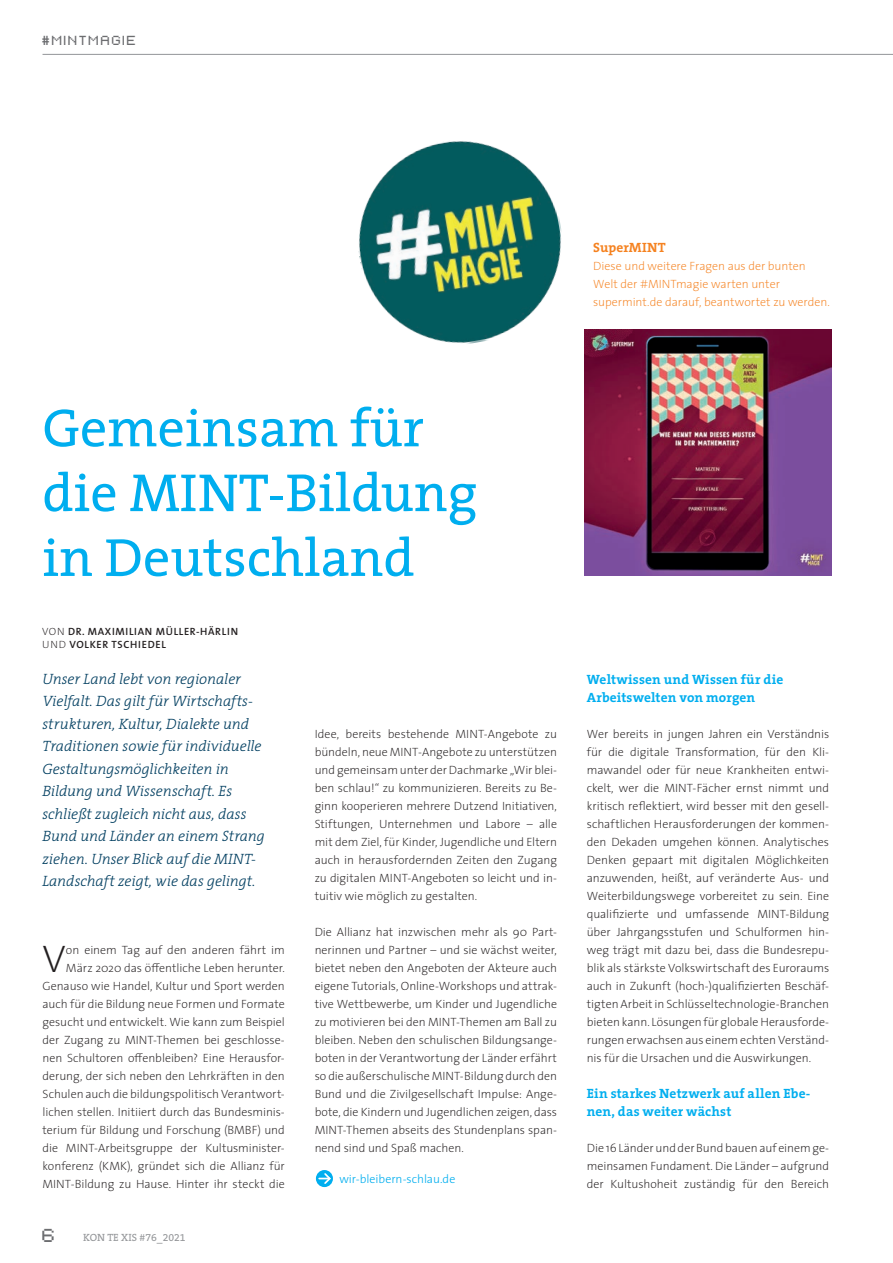
<style>
.page{position:relative;width:893px;height:1263px;background:#fff}
.page>*{position:absolute;margin:0;border:0;box-sizing:border-box;transform-origin:0 0}
.t1{font:54px/64.8px "The Serif";color:#00aeef}
.t2{font:200 38.7px "The Sans";color:#231f20}
.t3{font:italic 300 15px/22.5px "The Serif";letter-spacing:-.005em;color:#003e60}
.t4{font:15px "Pixel FJ8 pt 1 Normal";color:#6c6d70}
.t5{font:700 13.5px/18px "The Serif";letter-spacing:.005em;color:#00aeef}
.t6{font:700 13.5px "The Serif B W7";letter-spacing:.01em;color:#f58220}
.t7{font:200 12px/18px "The Sans";color:#231f20;text-align:justify}
.t8{font:200 12px/18px "The Sans";color:#f58220}
.t9{font:300 12px "The Sans";color:#00aeef}
.t10{font:600 10.5px/12.6px "The Sans";letter-spacing:.065em;color:#231f20}
.t11{font:10.5px "The Serif B W5 Plain";color:#939598}
.t12{font:10.5px "Pixel FJ8 pt 1 Normal";letter-spacing:.16em;color:#6c6d70}
.s1{font-weight:200}
</style>
<div class="page">
<hr style="left:43px;top:54px;width:850px;height:1px;background:#939598">
<svg style="left:316px;top:1170px;width:17px;height:17px"></svg>
<svg style="left:319px;top:1171px;width:13px;height:14px"></svg>
<img style="left:584px;top:329px;width:247px;height:247px">
<img style="left:358px;top:141px;width:204px;height:203px">
<p class="t12" style="left:43px;top:32px;width:95px">#MINTMAGIE</p>
<p class="t6" style="left:593px;top:238px;width:74px">SuperMINT</p>
<p class="t8" style="left:593px;top:257px;width:238px">Diese und weitere Fragen aus der bunten<br>Welt der #MINTmagie warten unter supermint.de darauf, beantwortet zu werden.</p>
<h1 class="t1" style="left:42px;top:394px;width:437px">Gemeinsam für die MINT-Bildung in Deutschland</h1>
<p class="t10" style="left:42px;top:625px;width:197px"><span class="s1">VON</span> DR. MAXIMILIAN MÜLLER-HÄRLIN<br><span class="s1">UND</span> VOLKER TSCHIEDEL</p>
<p class="t3" style="left:42px;top:667px;width:224px">Unser Land lebt von regionaler Vielfalt. Das gilt für Wirtschafts&shy;strukturen, Kultur, Dialekte und Traditionen sowie für individuelle Gestaltungsmöglichkeiten in Bildung und Wissenschaft. Es schließt zugleich nicht aus, dass Bund und Länder an einem Strang ziehen. Unser Blick auf die MINT-Landschaft zeigt, wie das gelingt.</p>
<p class="t7" style="left:43px;top:941px;width:244px;text-align:right">on einem Tag auf den anderen fährt im März 2020 das öffentliche Leben herunter.<br>Genauso wie Handel, Kultur und Sport werden auch für die Bildung neue Formen und Formate gesucht und entwickelt. Wie kann zum Beispiel der Zugang zu MINT-Themen bei geschlosse&shy;nen Schultoren offenbleiben? Eine Herausfor&shy;derung, der sich neben den Lehrkräften in den Schulen auch die bildungspolitisch Verantwort&shy;lichen stellen. Initiiert durch das Bundesminis&shy;terium für Bildung und Forschung (BMBF) und die MINT-Arbeitsgruppe der Kultusminister&shy;konferenz (KMK), gründet sich die Allianz für MINT-Bildung zu Hause. Hinter ihr steckt die</p>
<h2 class="t2" style="left:43px;top:938px;width:25px">V</h2>
<p class="t4" style="left:43px;top:1223px;width:15px">6</p>
<p class="t11" style="left:83px;top:1231px;width:104px">KON TE XIS #76_2021</p>
<p class="t7" style="left:315px;top:725px;width:244px">Idee, bereits bestehende MINT-Angebote zu bündeln, neue MINT-Angebote zu unterstützen und gemeinsam unter der Dachmarke „Wir blei&shy;ben schlau!“ zu kommunizieren. Bereits zu Be&shy;ginn kooperieren mehrere Dutzend Initiativen, Stiftungen, Unternehmen und Labore – alle mit dem Ziel, für Kinder, Jugendliche und Eltern auch in herausfordernden Zeiten den Zugang zu digitalen MINT-Angeboten so leicht und in&shy;tuitiv wie möglich zu gestalten.</p>
<p class="t7" style="left:315px;top:923px;width:244px">Die Allianz hat inzwischen mehr als 90 Part&shy;nerinnen und Partner – und sie wächst weiter, bietet neben den Angeboten der Akteure auch eigene Tutorials, Online-Workshops und attrak&shy;tive Wettbewerbe, um Kinder und Jugendliche zu motivieren bei den MINT-Themen am Ball zu bleiben. Neben den schulischen Bildungsange&shy;boten in der Verantwortung der Länder erfährt so die außerschulische MINT-Bildung durch den Bund und die Zivilgesellschaft Impulse: Ange&shy;bote, die Kindern und Jugendlichen zeigen, dass MINT-Themen abseits des Stundenplans span&shy;nend sind und Spaß machen.</p>
<p class="t9" style="left:339px;top:1169px;width:118px">wir-bleibern-schlau.de</p>
<p class="t5" style="left:587px;top:670px;width:198px">Weltwissen und Wissen für die<br>Arbeitswelten von morgen</p>
<p class="t7" style="left:587px;top:725px;width:244px">Wer bereits in jungen Jahren ein Verständnis für die digitale Transformation, für den Kli&shy;mawandel oder für neue Krankheiten entwi&shy;ckelt, wer die MINT-Fächer ernst nimmt und kritisch reflektiert, wird besser mit den gesell&shy;schaftlichen Herausforderungen der kommen&shy;den Dekaden umgehen können. Analytisches Denken gepaart mit digitalen Möglichkeiten anzuwenden, heißt, auf veränderte Aus- und Weiterbildungswege vorbereitet zu sein. Eine qualifizierte und umfassende MINT-Bildung über Jahrgangsstufen und Schulformen hin&shy;weg trägt mit dazu bei, dass die Bundesrepu&shy;blik als stärkste Volkswirtschaft des Euroraums auch in Zukunft (hoch-)qualifizierten Beschäf&shy;tigten Arbeit in Schlüsseltechnologie-Branchen bieten kann. Lösungen für globale Herausforde&shy;rungen erwachsen aus einem echten Verständ&shy;nis für die Ursachen und die Auswirkungen.</p>
<p class="t5" style="left:587px;top:1084px;width:225px">Ein starkes Netzwerk auf allen Ebe&shy;nen, das weiter wächst</p>
<p class="t7" style="left:587px;top:1139px;width:244px">Die 16 Länder und der Bund bauen auf einem ge&shy;meinsamen Fundament. Die Länder – aufgrund der Kultushoheit zuständig für den Bereich</p>
</div>
